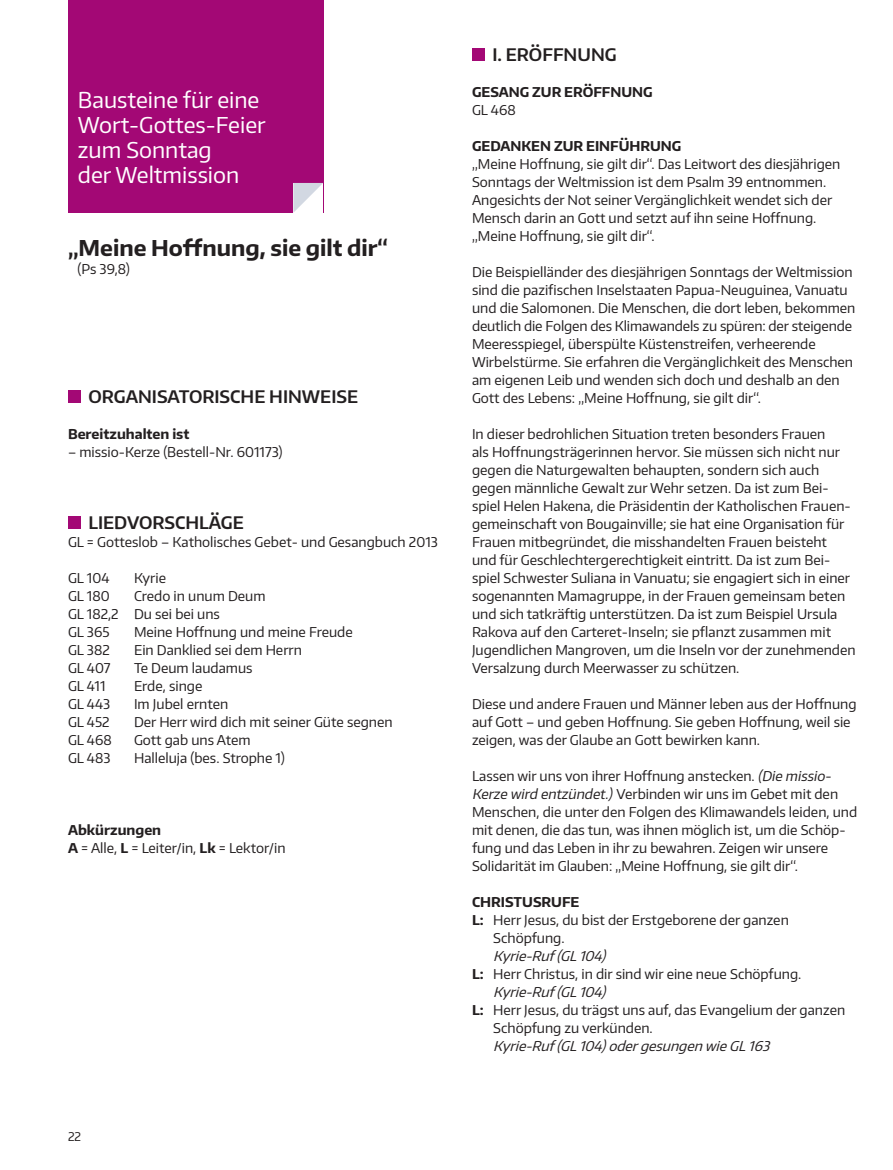
<style>
.page{position:relative;width:893px;height:1170px;background:#fff}
.page>*{position:absolute;margin:0;border:0;box-sizing:border-box;transform-origin:0 0}
.t1{font:21.75px/25.2px "Encode Sans Normal";color:#fff}
.t2{font:700 21.75px "Encode Sans Normal";color:#231f20}
.t3{font:600 17.25px "Encode Sans Normal";color:#231f20}
.t4{font:13.5px/18px "Encode Sans Normal";color:#231f20}
.t5{font:700 13.5px "Encode Sans Normal";color:#231f20}
.t6{font:italic 13.5px "Encode Sans Normal";color:#231f20}
.t7{font:12px "Encode Sans Normal";color:#231f20}
.s1{font-weight:700}
.s2{font-style:italic}
</style>
<div class="page">
<div style="left:68px;top:390px;width:13px;height:13px;background:#a30875"></div>
<div style="left:68px;top:516px;width:13px;height:13px;background:#a30875"></div>
<div style="left:472px;top:48px;width:13px;height:13px;background:#a30875"></div>
<div style="left:68px;top:0;width:255px;height:213px;background:#a30875"></div>
<svg style="left:293px;top:183px;width:30px;height:30px"></svg>
<h1 class="t1" style="left:78px;top:86px;width:189px">Bausteine für eine<br>Wort-Gottes-Feier zum Sonntag<br>der Weltmission</h1>
<h1 class="t2" style="left:68px;top:234px;width:321px">„Meine Hoffnung, sie gilt dir“</h1>
<p class="t4" style="left:78px;top:260px;width:54px">(Ps 39,8)</p>
<p class="t3" style="left:88px;top:385px;width:271px">ORGANISATORISCHE HINWEISE</p>
<p class="t5" style="left:68px;top:425px;width:123px">Bereitzuhalten ist</p>
<p class="t4" style="left:68px;top:442px;width:216px">– missio-Kerze (Bestell-Nr. 601173)</p>
<p class="t3" style="left:88px;top:511px;width:157px">LIEDVORSCHLÄGE</p>
<p class="t4" style="left:68px;top:532px;width:371px">GL = Gotteslob – Katholisches Gebet- und Gesangbuch 2013</p>
<p class="t4" style="left:68px;top:568px;width:43px">GL 104</p>
<p class="t4" style="left:134px;top:568px;width:34px">Kyrie</p>
<p class="t4" style="left:68px;top:586px;width:43px">GL 180</p>
<p class="t4" style="left:68px;top:586px;width:199px;text-indent:66px">Credo in unum Deum<br>GL 182,2 Du sei bei uns<br>GL 365</p>
<p class="t4" style="left:134px;top:622px;width:220px">Meine Hoffnung und meine Freude</p>
<p class="t4" style="left:68px;top:640px;width:43px">GL 382</p>
<p class="t4" style="left:134px;top:640px;width:170px">Ein Danklied sei dem Herrn</p>
<p class="t4" style="left:68px;top:658px;width:44px">GL 407</p>
<p class="t4" style="left:134px;top:658px;width:120px">Te Deum laudamus</p>
<p class="t4" style="left:68px;top:676px;width:39px">GL 411</p>
<p class="t4" style="left:134px;top:676px;width:70px">Erde, singe</p>
<p class="t4" style="left:68px;top:694px;width:44px">GL 443</p>
<p class="t4" style="left:134px;top:694px;width:96px">Im Jubel ernten</p>
<p class="t4" style="left:68px;top:712px;width:43px">GL 452</p>
<p class="t4" style="left:134px;top:712px;width:260px">Der Herr wird dich mit seiner Güte segnen</p>
<p class="t4" style="left:68px;top:730px;width:45px">GL 468</p>
<p class="t4" style="left:134px;top:730px;width:118px">Gott gab uns Atem</p>
<p class="t4" style="left:68px;top:748px;width:44px">GL 483</p>
<p class="t4" style="left:134px;top:748px;width:152px">Halleluja (bes. Strophe 1)</p>
<p class="t4" style="left:68px;top:820px;width:219px"><span class="s1">Abkürzungen<br>A</span> = Alle, <span class="s1">L</span> = Leiter/in, <span class="s1">Lk</span> = Lektor/in</p>
<p class="t7" style="left:68px;top:1128px;width:15px">22</p>
<p class="t3" style="left:492px;top:43px;width:126px">I. ERÖFFNUNG</p>
<p class="t5" style="left:472px;top:83px;width:182px">GESANG ZUR ERÖFFNUNG</p>
<p class="t4" style="left:472px;top:100px;width:45px">GL 468</p>
<p class="t5" style="left:472px;top:137px;width:211px">GEDANKEN ZUR EINFÜHRUNG</p>
<p class="t4" style="left:472px;top:154px;width:370px">„Meine Hoffnung, sie gilt dir“. Das Leitwort des diesjährigen Sonntags der Weltmission ist dem Psalm 39 entnommen.<br>Angesichts der Not seiner Vergänglichkeit wendet sich der Mensch darin an Gott und setzt auf ihn seine Hoffnung. „Meine Hoffnung, sie gilt dir“.</p>
<p class="t4" style="left:472px;top:262px;width:385px">Die Beispielländer des diesjährigen Sonntags der Weltmission sind die pazifischen Inselstaaten Papua-Neuguinea, Vanuatu und die Salomonen. Die Menschen, die dort leben, bekommen deutlich die Folgen des Klimawandels zu spüren: der steigende Meeresspiegel, überspülte Küstenstreifen, verheerende Wirbelstürme. Sie erfahren die Vergänglichkeit des Menschen am eigenen Leib und wenden sich doch und deshalb an den Gott des Lebens: „Meine Hoffnung, sie gilt dir“.</p>
<p class="t4" style="left:472px;top:424px;width:385px">In dieser bedrohlichen Situation treten besonders Frauen<br>als Hoffnungsträgerinnen hervor. Sie müssen sich nicht nur gegen die Naturgewalten behaupten, sondern sich auch gegen männliche Gewalt zur Wehr setzen. Da ist zum Bei&shy;spiel Helen Hakena, die Präsidentin der Katholischen Frauen&shy;gemeinschaft von Bougainville; sie hat eine Organisation für Frauen mitbegründet, die misshandelten Frauen beisteht<br>und für Geschlechtergerechtigkeit eintritt. Da ist zum Bei&shy;spiel Schwester Suliana in Vanuatu; sie engagiert sich in einer sogenannten Mamagruppe, in der Frauen gemeinsam beten und sich tatkräftig unterstützen. Da ist zum Beispiel Ursula Rakova auf den Carteret-Inseln; sie pflanzt zusammen mit Jugendlichen Mangroven, um die Inseln vor der zunehmenden Versalzung durch Meerwasser zu schützen.</p>
<p class="t4" style="left:472px;top:694px;width:386px">Diese und andere Frauen und Männer leben aus der Hoffnung auf Gott – und geben Hoffnung. Sie geben Hoffnung, weil sie zeigen, was der Glaube an Gott bewirken kann.</p>
<p class="t4" style="left:472px;top:766px;width:387px">Lassen wir uns von ihrer Hoffnung anstecken. <span class="s2">(Die missio-Kerze wird entzündet.)</span> Verbinden wir uns im Gebet mit den Menschen, die unter den Folgen des Klimawandels leiden, und mit denen, die das tun, was ihnen möglich ist, um die Schöp&shy;fung und das Leben in ihr zu bewahren. Zeigen wir unsere Solidarität im Glauben: „Meine Hoffnung, sie gilt dir“.</p>
<p class="t5" style="left:472px;top:893px;width:109px">CHRISTUSRUFE</p>
<p class="t4" style="left:472px;top:910px;width:318px"><span class="s1">L:</span> Herr Jesus, du bist der Erstgeborene der ganzen</p>
<p class="t4" style="left:493px;top:928px;width:73px">Schöpfung.</p>
<p class="t6" style="left:493px;top:947px;width:118px">Kyrie-Ruf(GL104)</p>
<p class="t4" style="left:472px;top:964px;width:331px"><span class="s1">L:</span> Herr Christus, in dir sind wir eine neue Schöpfung.</p>
<p class="t6" style="left:493px;top:983px;width:118px">Kyrie-Ruf(GL104)</p>
<p class="t4" style="left:472px;top:1000px;width:375px"><span class="s1">L:</span> Herr Jesus, du trägst uns auf, das Evangelium der ganzen</p>
<p class="t4" style="left:493px;top:1018px;width:161px">Schöpfung zu verkünden.</p>
<p class="t6" style="left:493px;top:1037px;width:282px">Kyrie-Ruf(GL104)odergesungenwieGL163</p>
</div>
